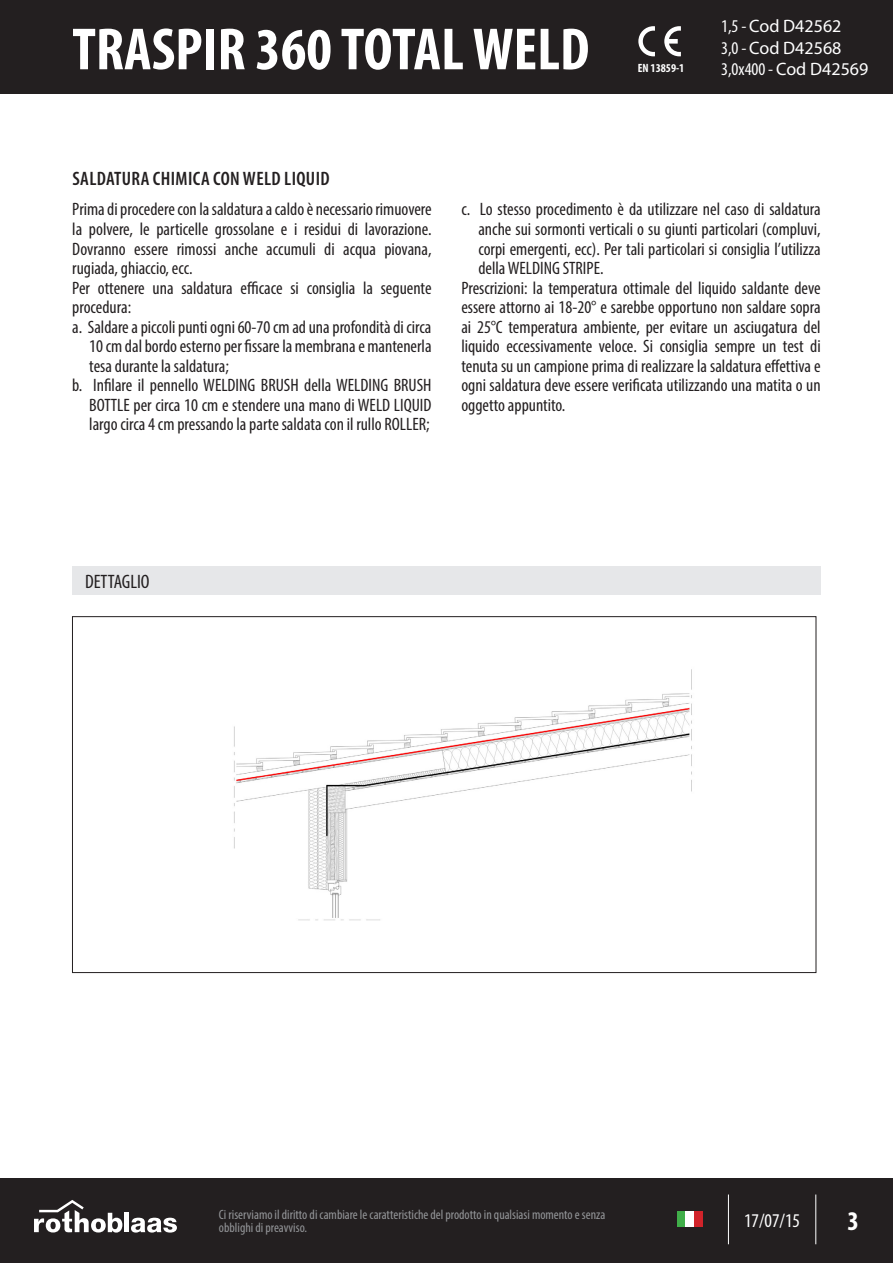
<style>
.page{position:relative;width:893px;height:1263px;background:#fff}
.page>*{position:absolute;margin:0;border:0;box-sizing:border-box;transform-origin:0 0}
.t1{font:700 condensed 60px "Myriad Pro";color:#fff}
.t2{font:700 condensed 27px "Myriad Pro";color:#fff}
.t3{font:600 condensed 19.5px "Myriad Pro";letter-spacing:.02em;color:#231f20}
.t4{font:condensed 19.5px "Myriad Pro";color:#231f20}
.t5{font:condensed 19.5px "Myriad Pro";color:#fff}
.t6{font:condensed 18px/19.5px "Myriad Pro";color:#231f20;text-align:justify}
.t7{font:18px/21.6px "Myriad Pro";color:#fff}
.t8{font:condensed 13.5px/13.5px "Myriad Pro";color:#939598}
.t9{font:700 condensed 12px "Myriad Pro";color:#fff}
.s1{font-stretch:condensed}
</style>
<div class="page">
<div style="left:0;top:0;width:893px;height:94px;background:#231f20"></div>
<div style="left:0;top:1178px;width:893px;height:85px;background:#231f20"></div>
<svg style="left:34px;top:1200px;width:88px;height:32px"></svg>
<div style="left:124px;top:1213px;width:5px;height:19px;background:#fff"></div>
<svg style="left:131px;top:1218px;width:46px;height:14px"></svg>
<hr style="left:815px;top:1194px;width:1px;height:50px;background:#fff">
<hr style="left:728px;top:1194px;width:1px;height:50px;background:#fff">
<svg style="left:638px;top:26px;width:17px;height:30px"></svg>
<svg style="left:664px;top:26px;width:17px;height:30px"></svg>
<img style="left:234px;top:669px;width:458px;height:252px">
<div style="left:677px;top:1211px;width:8px;height:16px;background:#40ae49"></div>
<div style="left:685px;top:1211px;width:9px;height:16px;background:#fff"></div>
<div style="left:694px;top:1211px;width:8px;height:16px;background:#d1232a"></div>
<div style="left:72px;top:567px;width:749px;height:28px;background:#e6e7e9"></div>
<h1 class="t1" style="left:72px;top:12px;width:519px">TRASPIR 360 TOTAL WELD</h1>
<p class="t7" style="left:721px;top:15px;width:149px"><span class="s1">1,5 -</span> Cod D42562<br><span class="s1">3,0 -</span> Cod D42568<br><span class="s1">3,0x400 -</span> Cod D42569</p>
<p class="t9" style="left:638px;top:60px;width:48px">EN 13859-1</p>
<p class="t3" style="left:72px;top:168px;width:259px">SALDATURA CHIMICA CON WELD LIQUID</p>
<p class="t6" style="left:72px;top:200px;width:361px">Prima di procedere con la saldatura a caldo è necessario rimuovere la polvere, le particelle grossolane e i residui di lavorazione.<br>Dovranno essere rimossi anche accumuli di acqua piovana, rugiada, ghiaccio, ecc.</p>
<p class="t6" style="left:72px;top:278px;width:361px">Per ottenere una saldatura efficace si consiglia la seguente procedura:</p>
<p class="t6" style="left:89px;top:317px;width:344px;text-indent:-17px">a. Saldare a piccoli punti ogni 60-70 cm ad una profondità di circa 10 cm dal bordo esterno per fissare la membrana e mantenerla tesa durante la saldatura;</p>
<p class="t6" style="left:89px;top:375px;width:344px;text-indent:-17px">b. Infilare il pennello WELDING BRUSH della WELDING BRUSH BOTTLE per circa 10 cm e stendere una mano di WELD LIQUID largo circa 4 cm pressando la parte saldata con il rullo ROLLER;</p>
<p class="t6" style="left:478px;top:200px;width:344px;text-indent:-17px">c. Lo stesso procedimento è da utilizzare nel caso di saldatura anche sui sormonti verticali o su giunti particolari (compluvi, corpi emergenti, ecc). Per tali particolari si consiglia l’utilizza della WELDING STRIPE.</p>
<p class="t6" style="left:461px;top:278px;width:361px">Prescrizioni: la temperatura ottimale del liquido saldante deve essere attorno ai 18-20° e sarebbe opportuno non saldare sopra ai 25°C temperatura ambiente, per evitare un asciugatura del liquido eccessivamente veloce. Si consiglia sempre un test di tenuta su un campione prima di realizzare la saldatura effettiva e ogni saldatura deve essere verificata utilizzando una matita o un oggetto appuntito.</p>
<p class="t4" style="left:85px;top:570px;width:66px">DETTAGLIO</p>
<p class="t8" style="left:219px;top:1207px;width:388px">Ci riserviamo il diritto di cambiare le caratteristiche del prodotto in qualsiasi momento e senza obblighi di preavviso.</p>
<p class="t5" style="left:744px;top:1208px;width:58px">17/07/15</p>
<h2 class="t2" style="left:847px;top:1204px;width:13px">3</h2>
</div>
